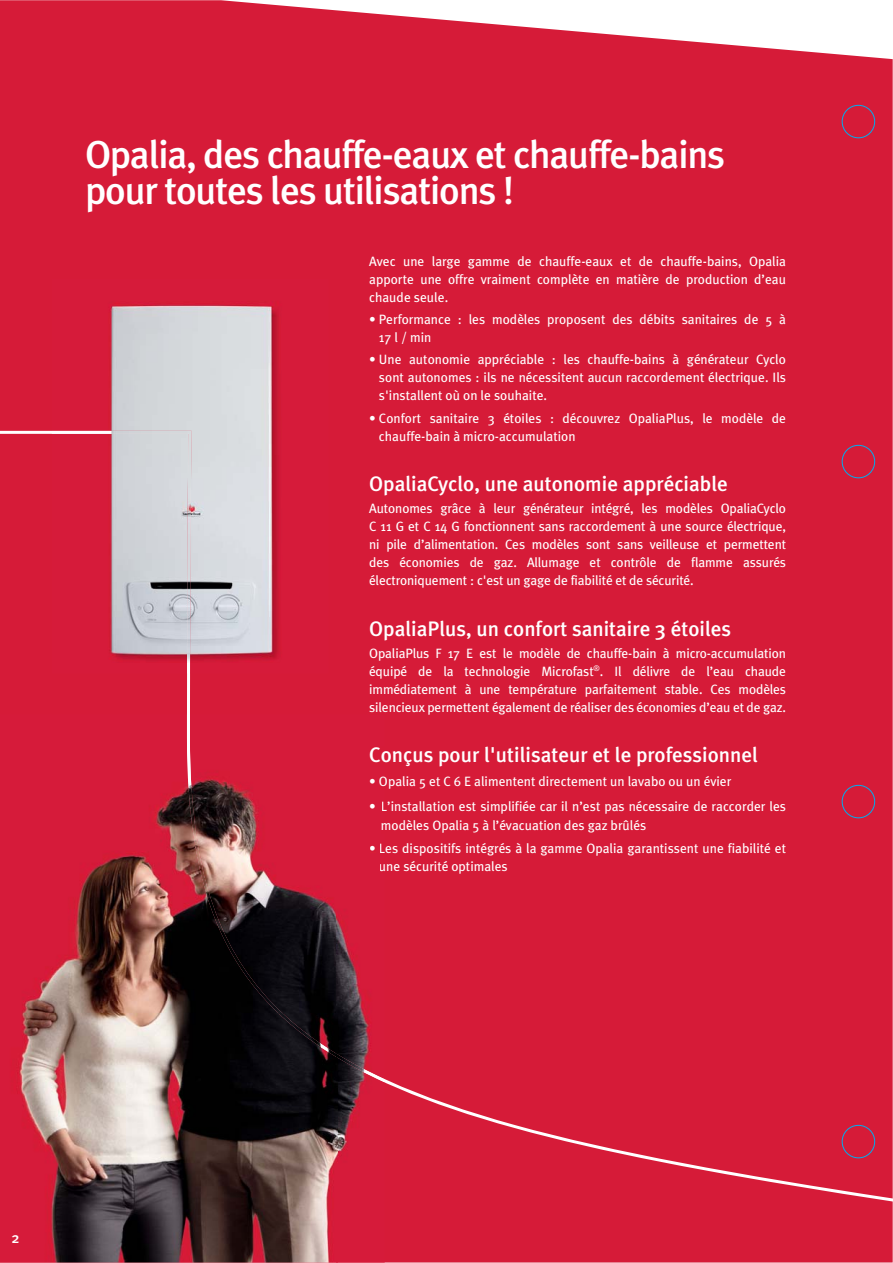
<style>
.page{position:relative;width:893px;height:1263px;background:#d61b38}
.page>*{position:absolute;margin:0;border:0;box-sizing:border-box;transform-origin:0 0}
.t1{font:500 39px/36px "Meta Plus";letter-spacing:-.03em;color:#fff}
.t2{font:500 21px "Meta Plus";color:#fff}
.t3{font:500 15px "Meta Plus";color:#fff}
.t4{font:13.5px/18px "Meta Plus";color:#fff;text-align:justify}
</style>
<div class="page">
<div style="left:0;top:431px;width:893px;height:771px;background:#d61b38"></div>
<img style="left:0;top:714px;width:385px;height:549px">
<img style="left:187px;top:714px;width:198px;height:368px">
<svg style="left:370px;top:714px;width:15px;height:1px"></svg>
<img style="left:370px;top:747px;width:15px;height:20px">
<svg style="left:370px;top:776px;width:15px;height:13px"></svg>
<svg style="left:370px;top:803px;width:5px;height:5px"></svg>
<svg style="left:382px;top:800px;width:3px;height:13px"></svg>
<svg style="left:382px;top:820px;width:3px;height:13px"></svg>
<svg style="left:370px;top:842px;width:15px;height:31px"></svg>
<div style="left:52px;top:279px;width:277px;height:395px;background:#d61b3a"></div>
<div style="left:52px;top:431px;width:138px;height:243px;background:#d61b3a"></div>
<img style="left:112px;top:306px;width:169px;height:357px">
<img style="left:112px;top:431px;width:79px;height:232px">
<div style="left:842px;top:105px;width:33px;height:33px;border:1px solid #00aeef;border-radius:50%"></div>
<div style="left:842px;top:445px;width:33px;height:33px;border:1px solid #00aeef;border-radius:50%"></div>
<div style="left:842px;top:785px;width:33px;height:33px;border:1px solid #00aeef;border-radius:50%"></div>
<div style="left:842px;top:1125px;width:33px;height:33px;border:1px solid #00aeef;border-radius:50%"></div>
<h1 class="t1" style="left:85px;top:139px;width:642px">Opalia, des chauffe-eaux et chauffe-bains pour toutes les utilisations !</h1>
<p class="t4" style="left:369px;top:253px;width:418px">Avec une large gamme de chauffe-eaux et de chauffe-bains, Opalia apporte une offre vraiment complète en matière de production d’eau chaude seule.</p>
<p class="t4" style="left:379px;top:311px;width:409px;text-indent:-10px">• Performance : les modèles proposent des débits sanitaires de 5 à<br>17 l / min</p>
<p class="t4" style="left:379px;top:351px;width:409px;text-indent:-10px">• Une autonomie appréciable : les chauffe-bains à générateur Cyclo sont autonomes : ils ne nécessitent aucun raccordement électrique. Ils s'installent où on le souhaite.</p>
<p class="t4" style="left:379px;top:410px;width:409px;text-indent:-10px">• Confort sanitaire 3 étoiles : découvrez OpaliaPlus, le modèle de chauffe-bain à micro-accumulation</p>
<h2 class="t2" style="left:369px;top:475px;width:360px">OpaliaCyclo, une autonomie appréciable</h2>
<p class="t4" style="left:369px;top:500px;width:418px">Autonomes grâce à leur générateur intégré, les modèles OpaliaCyclo C 11 G et C 14 G fonctionnent sans raccordement à une source électrique, ni pile d’alimentation. Ces modèles sont sans veilleuse et permettent des économies de gaz. Allumage et contrôle de flamme assurés électroniquement : c'est un gage de fiabilité et de sécurité.</p>
<h2 class="t2" style="left:369px;top:620px;width:364px">OpaliaPlus, un confort sanitaire 3 étoiles</h2>
<p class="t4" style="left:369px;top:645px;width:418px">OpaliaPlus F 17 E est le modèle de chauffe-bain à micro-accumulation équipé de la technologie Microfast<sup>®</sup>. Il délivre de l’eau chaude immédiatement à une température parfaitement stable. Ces modèles silencieux permettent également de réaliser des économies d’eau et de gaz.</p>
<h2 class="t2" style="left:369px;top:746px;width:390px">Conçus pour l'utilisateur et le professionnel</h2>
<p class="t4" style="left:369px;top:774px;width:364px">• Opalia 5 et C 6 E alimentent directement un lavabo ou un évier</p>
<p class="t4" style="left:381px;top:797px;width:407px;line-height:19.8px;text-indent:-12px">• L’installation est simplifiée car il n’est pas nécessaire de raccorder les modèles Opalia 5 à l’évacuation des gaz brûlés</p>
<p class="t4" style="left:379px;top:840px;width:408px;text-indent:-10px">• Les dispositifs intégrés à la gamme Opalia garantissent une fiabilité et une sécurité optimales</p>
<p class="t3" style="left:11px;top:1231px;width:10px">2</p>
</div>
